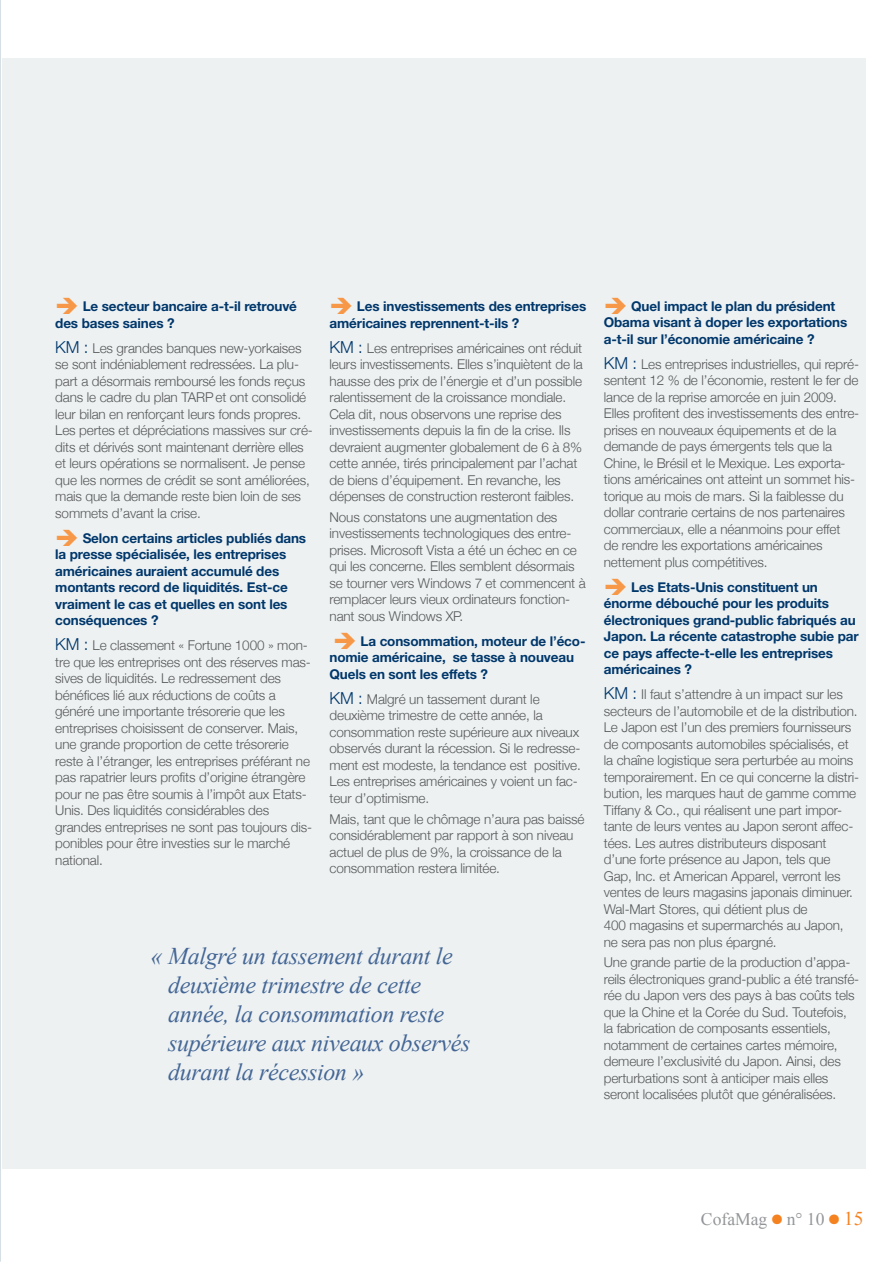
<style>
.page{position:relative;width:893px;height:1263px;background:#fff}
.page>*{position:absolute;margin:0;border:0;box-sizing:border-box;transform-origin:0 0}
.t1{font:italic 24px/28.8px "Times New Roman";letter-spacing:-.015em;color:#436695}
.t2{font:17.55px "Times New Roman";color:#939598}
.t3{font:300 13.5px/16.5px "Helvetica Neue";letter-spacing:-.01em;color:#57585a}
.t4{font:700 13.5px/16.5px "Helvetica Neue";letter-spacing:-.01em;color:#00376b}
.s1{color:#f79848}
.s2{font-size:16.5px;color:#00376b}
.s3{color:#f58220}
.s4{font-size:19.5px;color:#f58220}
</style>
<div class="page">
<div style="left:3px;top:58px;width:863px;height:1110px;background:#edf1f2"></div>
<hr style="left:0;top:0;width:1px;height:1261px;background:#c9d5da">
<p class="t4" style="left:55px;top:299px;width:243px"><span class="s1">➔</span> Le secteur bancaire a-t-il retrouvé des bases saines ?</p>
<p class="t3" style="left:55px;top:339px;width:259px"><span class="s2">KM :</span> Les grandes banques new-yorkaises se sont indéniablement redressées. La plu&shy;part a désormais remboursé les fonds reçus dans le cadre du plan TARP et ont consolidé leur bilan en renforçant leurs fonds propres.<br>Les pertes et dépréciations massives sur cré&shy;dits et dérivés sont maintenant derrière elles et leurs opérations se normalisent. Je pense que les normes de crédit se sont améliorées, mais que la demande reste bien loin de ses sommets d’avant la crise.</p>
<p class="t4" style="left:55px;top:531px;width:252px"><span class="s1">➔</span> Selon certains articles publiés dans la presse spécialisée, les entreprises américaines auraient accumulé des montants record de liquidités. Est-ce vraiment le cas et quelles en sont les conséquences ?</p>
<p class="t3" style="left:55px;top:637px;width:258px"><span class="s2">KM :</span> Le classement « Fortune 1000 » mon&shy;tre que les entreprises ont des réserves mas&shy;sives de liquidités. Le redressement des bénéfices lié aux réductions de coûts a généré une importante trésorerie que les entreprises choisissent de conserver. Mais, une grande proportion de cette trésorerie reste à l’étranger, les entreprises préférant ne pas rapatrier leurs profits d’origine étrangère pour ne pas être soumis à l’impôt aux Etats-Unis. Des liquidités considérables des grandes entreprises ne sont pas toujours dis&shy;ponibles pour être investies sur le marché national.</p>
<p class="t4" style="left:330px;top:299px;width:258px"><span class="s1">➔</span> Les investissements des entreprises américaines reprennent-t-ils ?</p>
<p class="t3" style="left:330px;top:339px;width:255px"><span class="s2">KM :</span> Les entreprises américaines ont réduit leurs investissements. Elles s’inquiètent de la hausse des prix de l’énergie et d’un possible ralentissement de la croissance mondiale.<br>Cela dit, nous observons une reprise des investissements depuis la fin de la crise. Ils devraient augmenter globalement de 6 à 8% cette année, tirés principalement par l’achat de biens d’équipement. En revanche, les dépenses de construction resteront faibles.</p>
<p class="t3" style="left:330px;top:508px;width:258px">Nous constatons une augmentation des investissements technologiques des entre&shy;prises. Microsoft Vista a été un échec en ce qui les concerne. Elles semblent désormais se tourner vers Windows 7 et commencent à remplacer leurs vieux ordinateurs fonction&shy;nant sous Windows XP.</p>
<p class="t4" style="left:330px;top:634px;width:257px"><span class="s1">➔</span> La consommation, moteur de l’éco&shy;nomie américaine, se tasse à nouveau<br>Quels en sont les effets ?</p>
<p class="t3" style="left:330px;top:690px;width:253px"><span class="s2">KM :</span> Malgré un tassement durant le deuxième trimestre de cette année, la consommation reste supérieure aux niveaux observés durant la récession. Si le redresse&shy;ment est modeste, la tendance est positive.<br>Les entreprises américaines y voient un fac&shy;teur d’optimisme.</p>
<p class="t3" style="left:330px;top:810px;width:256px">Mais, tant que le chômage n’aura pas baissé considérablement par rapport à son niveau actuel de plus de 9%, la croissance de la consommation restera limitée.</p>
<h1 class="t1" style="left:168px;top:942px;width:304px;text-indent:-17px">« Malgré un tassement durant le deuxième trimestre de cette année, la consommation reste supérieure aux niveaux observés durant la récession »</h1>
<p class="t4" style="left:604px;top:299px;width:245px"><span class="s1">➔</span> Quel impact le plan du président<br>Obama visant à doper les exportations a-t-il sur l’économie américaine ?</p>
<p class="t3" style="left:604px;top:355px;width:257px"><span class="s2">KM :</span> Les entreprises industrielles, qui repré&shy;sentent 12 % de l’économie, restent le fer de lance de la reprise amorcée en juin 2009.<br>Elles profitent des investissements des entre&shy;prises en nouveaux équipements et de la demande de pays émergents tels que la Chine, le Brésil et le Mexique. Les exporta&shy;tions américaines ont atteint un sommet his&shy;torique au mois de mars. Si la faiblesse du dollar contrarie certains de nos partenaires commerciaux, elle a néanmoins pour effet<br>de rendre les exportations américaines nettement plus compétitives.</p>
<p class="t4" style="left:604px;top:580px;width:256px"><span class="s1">➔</span> Les Etats-Unis constituent un énorme débouché pour les produits électroniques grand-public fabriqués au Japon. La récente catastrophe subie par ce pays affecte-t-elle les entreprises américaines ?</p>
<p class="t3" style="left:604px;top:686px;width:257px"><span class="s2">KM :</span> Il faut s’attendre à un impact sur les secteurs de l’automobile et de la distribution.<br>Le Japon est l’un des premiers fournisseurs de composants automobiles spécialisés, et la chaîne logistique sera perturbée au moins temporairement. En ce qui concerne la distri&shy;bution, les marques haut de gamme comme Tiffany &amp; Co., qui réalisent une part impor&shy;tante de leurs ventes au Japon seront affec&shy;tées. Les autres distributeurs disposant d’une forte présence au Japon, tels que Gap, Inc. et American Apparel, verront les ventes de leurs magasins japonais diminuer.<br>Wal-Mart Stores, qui détient plus de<br>400 magasins et supermarchés au Japon, ne sera pas non plus épargné.</p>
<p class="t3" style="left:604px;top:954px;width:257px">Une grande partie de la production d’appa&shy;reils électroniques grand-public a été transfé&shy;rée du Japon vers des pays à bas coûts tels que la Chine et la Corée du Sud. Toutefois, la fabrication de composants essentiels, notamment de certaines cartes mémoire, demeure l’exclusivité du Japon. Ainsi, des perturbations sont à anticiper mais elles seront localisées plutôt que généralisées.</p>
<p class="t2" style="left:701px;top:1210px;width:164px">CofaMag <span class="s3">●</span> n° 10 <span class="s3">●</span> <span class="s4">15</span></p>
</div>
